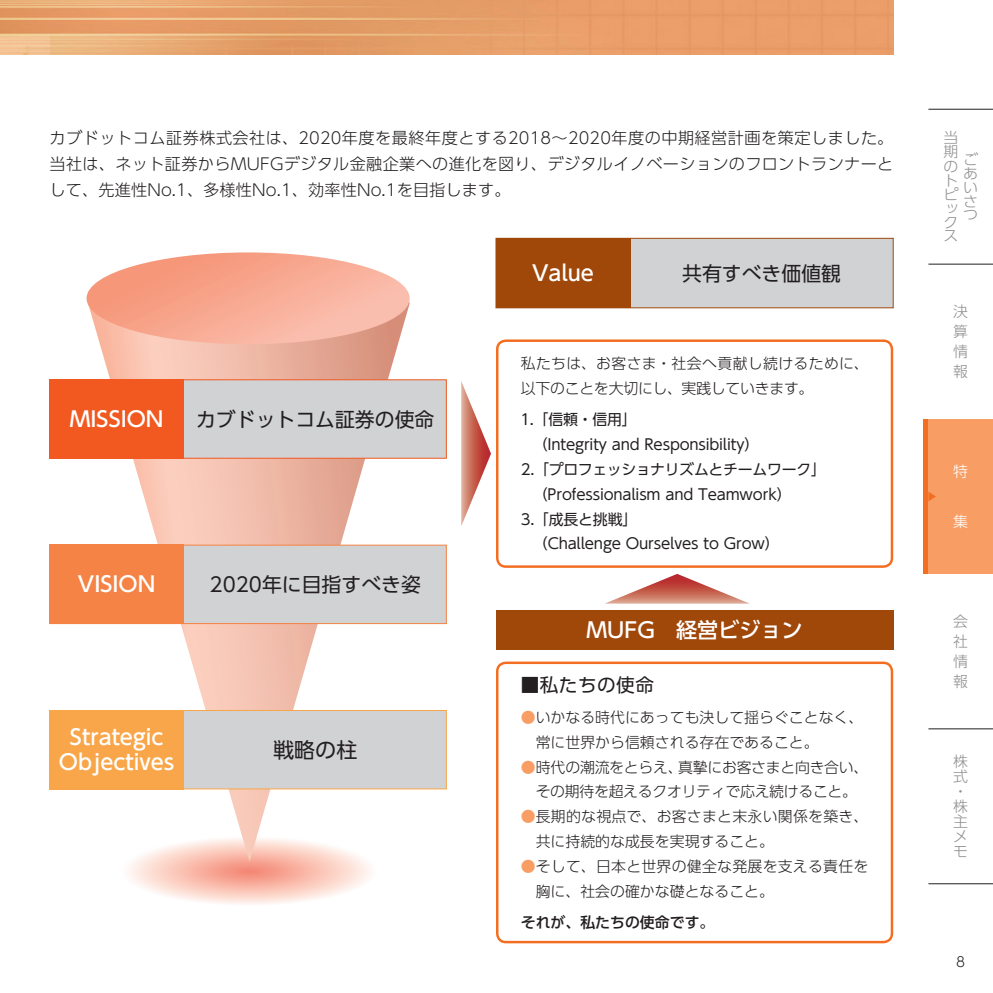
<style>
.page{position:relative;width:993px;height:993px;background:#fff}
.page>*{position:absolute;margin:0;border:0;box-sizing:border-box;transform-origin:0 0}
.t1{font:500 21px/24.8px "UD Shin Go Pro";color:#fff;text-align:center}
.t2{font:21px "UD Shin Go Pro";color:#231f20}
.t3{font:19.78px "UD Shin Go Pro";color:#231f20}
.t4{font:18.55px "UD Shin Go Pro";letter-spacing:.025em;color:#231f20}
.t5{font:300 16.1px/26.1px "UD Shin Go Pro";letter-spacing:.02em;color:#231f20;text-align:justify}
.t6{font:300 14.88px/24.8px "UD Shin Go Pro";color:#231f20}
.t7{font:14.88px/24.8px "UD Shin Go Pro";letter-spacing:-.01em;color:#231f20}
.t8{font:300 14.88px/24.8px "UD Shin Go Pro";letter-spacing:-.02em;color:#231f20;text-align:center}
.t9{font:300 14.88px/14.9px "UD Shin Go Pro";color:#908f90;text-align:justify}
.t10{font:500 14.88px "UD Shin Go Pro";color:#231f20}
.t11{font:300 14.88px "UD Shin Go Pro";color:#fff}
.t12{font:300 14.53px/14px "UD Shin Go Pro";color:#908f90;text-align:justify}
.t13{font:300 13.65px "UD Shin Go Pro";color:#231f20}
.s1{font-weight:400;color:#f89e64}
</style>
<div class="page">
<svg style="left:129px;top:861px;width:241px;height:43px"></svg>
<svg style="left:88px;top:302px;width:322px;height:559px"></svg>
<svg style="left:86px;top:252px;width:323px;height:92px;background:#f7b4a0"></svg>
<div style="left:495px;top:238px;width:398px;height:70px;background:#d1d2d4;border:1px solid #a0470a"></div>
<div style="left:496px;top:238px;width:134px;height:70px;background:#a0470a"></div>
<div style="left:496px;top:609px;width:396px;height:40px;background:#a0470a"></div>
<div style="left:50px;top:709px;width:396px;height:80px;background:#d1d2d4;border:1px solid #f9a64a"></div>
<div style="left:50px;top:709px;width:134px;height:80px;background:#f9a64a"></div>
<div style="left:50px;top:544px;width:396px;height:80px;background:#d1d2d4;border:1px solid #f58345"></div>
<div style="left:50px;top:544px;width:134px;height:80px;background:#f58345"></div>
<div style="left:50px;top:379px;width:396px;height:79px;background:#d1d2d4;border:1px solid #f15921"></div>
<div style="left:50px;top:379px;width:134px;height:79px;background:#f15921"></div>
<svg style="left:606px;top:574px;width:142px;height:29px"></svg>
<svg style="left:461px;top:381px;width:30px;height:145px"></svg>
<div style="left:496px;top:661px;width:396px;height:282px;border:2px solid #f36e21;border-radius:9px"></div>
<div style="left:496px;top:339px;width:396px;height:228px;border:2px solid #f36e21;border-radius:9px"></div>
<img style="left:0;top:0;width:893px;height:55px">
<hr style="left:928px;top:109px;width:64px;height:1px;background:#231f20">
<hr style="left:928px;top:728px;width:64px;height:1px;background:#231f20">
<hr style="left:928px;top:883px;width:64px;height:1px;background:#231f20">
<hr style="left:928px;top:264px;width:64px;height:1px;background:#231f20">
<div style="left:928px;top:419px;width:64px;height:154px;background:#f89e64"></div>
<div style="left:923px;top:419px;width:5px;height:154px;background:#f36e21"></div>
<svg style="left:928px;top:491px;width:7px;height:10px"></svg>
<p class="t5" style="left:50px;top:124px;width:845px">カブドットコム証券株式会社は、2020年度を最終年度とする2018～2020年度の中期経営計画を策定しました。当社は、ネット証券からMUFGデジタル金融企業への進化を図り、デジタルイノベーションのフロントランナーとして、先進性No.1、多様性No.1、効率性No.1を目指します。</p>
<h1 class="t1" style="left:70px;top:406px;width:95px">MISSION</h1>
<h2 class="t3" style="left:196px;top:403px;width:240px">カブドットコム証券の使命</h2>
<h1 class="t1" style="left:78px;top:571px;width:79px">VISION</h1>
<h2 class="t3" style="left:209px;top:568px;width:213px">2020年に目指すべき姿</h2>
<h1 class="t1" style="left:59px;top:724px;width:117px">Strategic<br>Objectives</h1>
<h1 class="t2" style="left:273px;top:732px;width:86px">戦略の柱</h1>
<h1 class="t1" style="left:532px;top:260px;width:63px">Value</h1>
<h2 class="t3" style="left:682px;top:257px;width:160px">共有すべき価値観</h2>
<p class="t6" style="left:520px;top:350px;width:349px">私たちは、お客さま・社会へ貢献し続けるために、以下のことを大切にし、実践していきます。</p>
<p class="t7" style="left:520px;top:406px;width:307px">1.「信頼・信用」<br>　 （Integrity and Responsibility）<br>2.「プロフェッショナリズムとチームワーク」　 （Professionalism and Teamwork）<br>3.「成長と挑戦」<br>　 （Challenge Ourselves to Grow）</p>
<h1 class="t1" style="left:586px;top:616px;width:217px">MUFG　経営ビジョン</h1>
<p class="t4" style="left:520px;top:669px;width:135px">■私たちの使命</p>
<p class="t6" style="left:520px;top:704px;width:344px"><span class="s1">●</span>いかなる時代にあっても決して揺らぐことなく、　常に世界から信頼される存在であること。</p>
<p class="t8" style="left:520px;top:753px;width:349px"><span class="s1">●</span>時代の潮流をとらえ、真摯にお客さまと向き合い、その期待を超えるクオリティで応え続けること。</p>
<p class="t6" style="left:535px;top:803px;width:334px;text-indent:-15px"><span class="s1">●</span>長期的な視点で、お客さまと末永い関係を築き、共に持続的な成長を実現すること。</p>
<p class="t6" style="left:535px;top:852px;width:334px;text-indent:-15px"><span class="s1">●</span>そして、日本と世界の健全な発展を支える責任を胸に、社会の確かな礎となること。</p>
<p class="t10" style="left:520px;top:909px;width:195px">それが、私たちの使命です。</p>
<p class="t12" style="left:943px;top:130px;width:17px;text-align:left">当期のトピックス</p>
<p class="t12" style="left:962px;top:151px;width:17px">ごあいさつ</p>
<p class="t9" style="left:952px;top:301px;width:16px;line-height:19.8px">決算情報</p>
<p class="t11" style="left:952px;top:459px;width:16px">特</p>
<p class="t11" style="left:952px;top:509px;width:16px">集</p>
<p class="t9" style="left:952px;top:611px;width:16px;line-height:19.8px">会社情報</p>
<p class="t9" style="left:952px;top:753px;width:16px;text-align:left">株式・株主メモ</p>
<p class="t13" style="left:955px;top:949px;width:11px">8</p>
</div>
